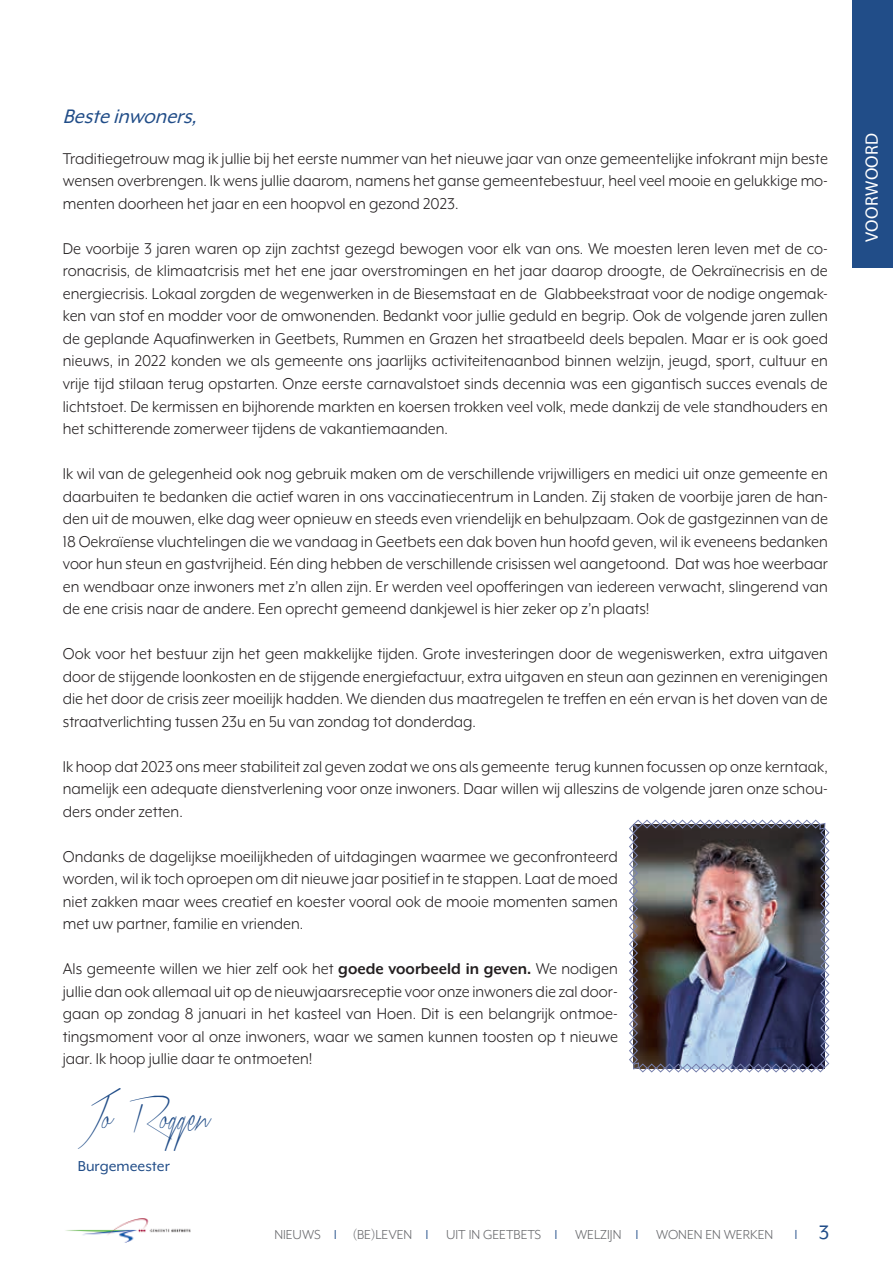
<style>
.page{position:relative;width:893px;height:1263px;background:#fff}
.page>*{position:absolute;margin:0;border:0;box-sizing:border-box;transform-origin:0 0}
.t1{font:30px "Xtreem Thin Demo";color:#214d88}
.t2{font:italic 22.5px "Mr Eaves XL Mod OT";color:#214d88;scale:.96 1}
.t3{font:22.5px "Mr Eaves XL Mod OT";color:#214d88}
.t4{font:18px/22.5px "Mr Eaves XL Mod OT";color:#231f20;text-align:justify;scale:.96 1}
.t5{font:18px "Myriad Pro";letter-spacing:.02em;color:#fff}
.t6{font:16.5px "Mr Eaves XL Mod OT";color:#214d88}
.t7{font:15px "Mr Eaves XL Mod OT";color:#6c6d70}
.s1{font-weight:700}
.s2{color:#214d88}
</style>
<div class="page">
<img style="left:65px;top:1218px;width:126px;height:25px">
<div style="left:852px;top:0;width:41px;height:268px;background:#214d88"></div>
<img style="left:629px;top:819px;width:201px;height:254px">
<p class="t2" style="left:63px;top:104px;width:148px">Besteinwoners,</p>
<p class="t4" style="left:63px;top:147px;width:798px">Traditiegetrouw mag ik jullie bij het eerste nummer van het nieuwe jaar van onze gemeentelijke infokrant mijn beste wensen overbrengen. Ik wens jullie daarom, namens het ganse gemeentebestuur, heel veel mooie en gelukkige mo&shy;menten doorheen het jaar en een hoopvol en gezond 2023.</p>
<p class="t4" style="left:63px;top:237px;width:798px">De voorbije 3 jaren waren op zijn zachtst gezegd bewogen voor elk van ons. We moesten leren leven met de co&shy;ronacrisis, de klimaatcrisis met het ene jaar overstromingen en het jaar daarop droogte, de Oekraïnecrisis en de energiecrisis. Lokaal zorgden de wegenwerken in de Biesemstaat en de Glabbeekstraat voor de nodige ongemak&shy;ken van stof en modder voor de omwonenden. Bedankt voor jullie geduld en begrip. Ook de volgende jaren zullen de geplande Aquafinwerken in Geetbets, Rummen en Grazen het straatbeeld deels bepalen. Maar er is ook goed nieuws, in 2022 konden we als gemeente ons jaarlijks activiteitenaanbod binnen welzijn, jeugd, sport, cultuur en vrije tijd stilaan terug opstarten. Onze eerste carnavalstoet sinds decennia was een gigantisch succes evenals de lichtstoet. De kermissen en bijhorende markten en koersen trokken veel volk, mede dankzij de vele standhouders en het schitterende zomerweer tijdens de vakantiemaanden.</p>
<p class="t4" style="left:63px;top:462px;width:799px">Ik wil van de gelegenheid ook nog gebruik maken om de verschillende vrijwilligers en medici uit onze gemeente en daarbuiten te bedanken die actief waren in ons vaccinatiecentrum in Landen. Zij staken de voorbije jaren de han&shy;den uit de mouwen, elke dag weer opnieuw en steeds even vriendelijk en behulpzaam. Ook de gastgezinnen van de 18 Oekraïense vluchtelingen die we vandaag in Geetbets een dak boven hun hoofd geven, wil ik eveneens bedanken voor hun steun en gastvrijheid. Eén ding hebben de verschillende crisissen wel aangetoond. Dat was hoe weerbaar en wendbaar onze inwoners met z’n allen zijn. Er werden veel opofferingen van iedereen verwacht, slingerend van de ene crisis naar de andere. Een oprecht gemeend dankjewel is hier zeker op z’n plaats!</p>
<p class="t4" style="left:63px;top:642px;width:798px">Ook voor het bestuur zijn het geen makkelijke tijden. Grote investeringen door de wegeniswerken, extra uitgaven door de stijgende loonkosten en de stijgende energiefactuur, extra uitgaven en steun aan gezinnen en verenigingen die het door de crisis zeer moeilijk hadden. We dienden dus maatregelen te treffen en eén ervan is het doven van de straatverlichting tussen 23u en 5u van zondag tot donderdag.</p>
<p class="t4" style="left:63px;top:755px;width:798px">Ik hoop dat 2023 ons meer stabiliteit zal geven zodat we ons als gemeente terug kunnen focussen op onze kerntaak, namelijk een adequate dienstverlening voor onze inwoners. Daar willen wij alleszins de volgende jaren onze schou&shy;ders onder zetten.</p>
<p class="t4" style="left:63px;top:845px;width:580px">Ondanks de dagelijkse moeilijkheden of uitdagingen waarmee we geconfronteerd worden, wil ik toch oproepen om dit nieuwe jaar positief in te stappen. Laat de moed niet zakken maar wees creatief en koester vooral ook de mooie momenten samen met uw partner, familie en vrienden.</p>
<p class="t4" style="left:63px;top:957px;width:580px">Als gemeente willen we hier zelf ook het <span class="s1">goede voorbeeld in geven.</span> We nodigen jullie dan ook allemaal uit op de nieuwjaarsreceptie voor onze inwoners die zal door&shy;gaan op zondag 8 januari in het kasteel van Hoen. Dit is een belangrijk ontmoe&shy;tingsmoment voor al onze inwoners, waar we samen kunnen toosten op t nieuwe jaar. Ik hoop jullie daar te ontmoeten!</p>
<h1 class="t1" style="left:78px;top:1101px;width:135px">Jo Roggen</h1>
<p class="t6" style="left:78px;top:1157px;width:94px">Burgemeester</p>
<p class="t7" style="left:274px;top:1226px;width:500px">NIEUWS <span class="s2">❘</span> (BE)LEVEN <span class="s2">❘</span> UIT IN GEETBETS <span class="s2">❘</span> WELZIJN <span class="s2">❘</span> WONEN EN WERKEN</p>
<p class="t3" style="left:795px;top:1220px;width:36px">❘ 3</p>
<p class="t5" style="left:861px;top:242px;width:111px;rotate:-90deg">VOORWOORD</p>
</div>
